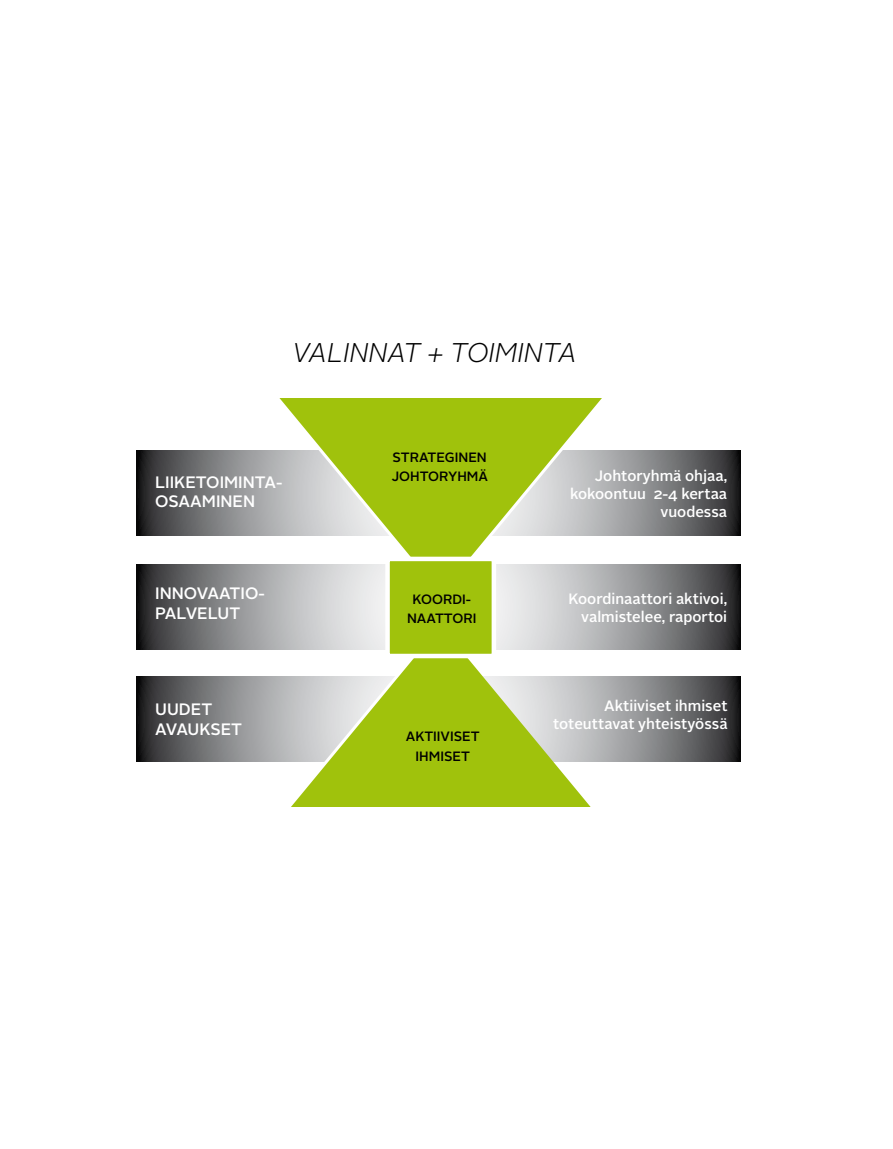
<style>
.page{position:relative;width:893px;height:1149px;background:#fff}
.page>*{position:absolute;margin:0;border:0;box-sizing:border-box;transform-origin:0 0}
.t1{font:italic 300 27px "Alright Sans";color:#000}
.t2{font:500 16.5px/19.5px "Alright Sans";color:#fff}
.t3{font:500 15px/18px "Alright Sans";color:#fff;text-align:right}
.t4{font:500 13.5px/19.5px "Alright Sans";color:#000;text-align:center}
</style>
<div class="page">
<svg style="left:137px;top:450px;width:604px;height:85px;background:#626364"></svg>
<svg style="left:137px;top:564px;width:604px;height:85px;background:#7f8081"></svg>
<svg style="left:137px;top:676px;width:604px;height:85px;background:#626364"></svg>
<svg style="left:248px;top:620px;width:388px;height:186px"></svg>
<svg style="left:249px;top:398px;width:388px;height:197px"></svg>
<div style="left:385px;top:556px;width:111px;height:102px;background:#a0c20c;border:4px solid #fff"></div>
<h1 class="t1" style="left:293px;top:334px;width:285px">VALINNAT + TOIMINTA</h1>
<p class="t2" style="left:155px;top:472px;width:129px">LIIKETOIMINTA-<br>OSAAMINEN</p>
<p class="t2" style="left:155px;top:583px;width:111px">INNOVAATIO-<br>PALVELUT</p>
<p class="t2" style="left:155px;top:700px;width:88px">UUDET<br>AVAUKSET</p>
<p class="t4" style="left:391px;top:447px;width:98px;text-align:left">STRATEGINEN<br>JOHTORYHMÄ</p>
<p class="t4" style="left:407px;top:589px;width:71px">KOORDI-<br>NAATTORI</p>
<p class="t4" style="left:406px;top:726px;width:75px">AKTIIVISET<br>IHMISET</p>
<p class="t3" style="left:570px;top:467px;width:159px">Johtoryhmä ohjaa, kokoontuu 2-4 kertaa vuodessa</p>
<p class="t3" style="left:568px;top:589px;width:160px">Koordinaattori aktivoi, valmistelee, raportoi</p>
<p class="t3" style="left:553px;top:697px;width:176px">Aktiiviset ihmiset toteuttavat yhteistyössä</p>
</div>
